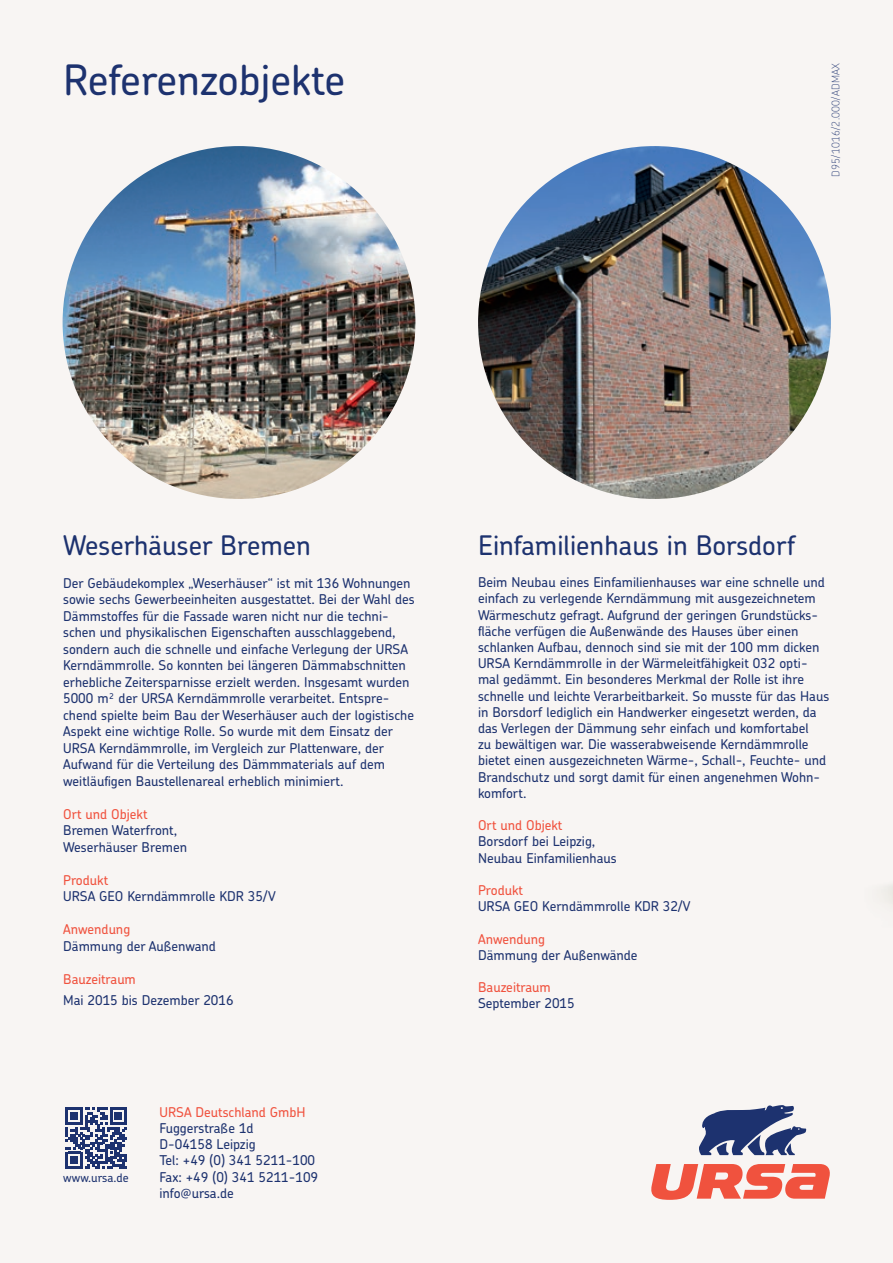
<style>
.page{position:relative;width:893px;height:1263px;background:#f8f5f3}
.page>*{position:absolute;margin:0;border:0;box-sizing:border-box;transform-origin:0 0}
.t1{font:500 42px "Chevin Pro";color:#1d326f}
.t2{font:500 27px "Chevin Pro";color:#1d326f}
.t3{font:500 13.5px/16.2px "Chevin Pro";color:#1d326f}
.t4{font:500 13.5px "Chevin Pro";color:#f0523e}
.t5{font:500 12px "Chevin Pro";letter-spacing:-.005em;color:#1d326f}
.t6{font:100 10.5px "Chevin Pro";letter-spacing:.025em;color:#1d326f}
</style>
<div class="page">
<svg style="left:699px;top:1105px;width:107px;height:50px"></svg>
<svg style="left:651px;top:1164px;width:179px;height:36px"></svg>
<svg style="left:66px;top:1107px;width:61px;height:62px"></svg>
<img style="left:478px;top:146px;width:353px;height:353px;border-radius:176px">
<img style="left:63px;top:146px;width:352px;height:353px;border-radius:176px">
<h1 class="t1" style="left:63px;top:51px;width:284px">Referenzobjekte</h1>
<p class="t6" style="left:828px;top:177px;width:115px;rotate:-90deg">D95/1016/2.000/ADMAX</p>
<h2 class="t2" style="left:63px;top:527px;width:249px">Weserhäuser Bremen</h2>
<p class="t3" style="left:63px;top:574px;width:353px">Der Gebäudekomplex „Weserhäuser“ ist mit 136 Wohnungen sowie sechs Gewerbeeinheiten ausgestattet. Bei der Wahl des Dämmstoffes für die Fassade waren nicht nur die techni&shy;schen und physikalischen Eigenschaften ausschlaggebend, sondern auch die schnelle und einfache Verlegung der URSA Kerndämmrolle. So konnten bei längeren Dämmabschnitten erhebliche Zeitersparnisse erzielt werden. Insgesamt wurden 5000 m² der URSA Kerndämmrolle verarbeitet. Entspre&shy;chend spielte beim Bau der Weserhäuser auch der logistische Aspekt eine wichtige Rolle. So wurde mit dem Einsatz der URSA Kerndämmrolle, im Vergleich zur Plattenware, der Aufwand für die Verteilung des Dämmmaterials auf dem weitläufigen Baustellenareal erheblich minimiert.</p>
<p class="t4" style="left:63px;top:805px;width:86px">Ort und Objekt</p>
<p class="t3" style="left:63px;top:822px;width:125px">Bremen Waterfront,<br>Weserhäuser Bremen</p>
<p class="t4" style="left:63px;top:871px;width:47px">Produkt</p>
<p class="t3" style="left:63px;top:888px;width:214px">URSA GEO Kerndämmrolle KDR 35/V</p>
<p class="t4" style="left:63px;top:920px;width:69px">Anwendung</p>
<p class="t3" style="left:63px;top:937px;width:154px">Dämmung der Außenwand</p>
<p class="t4" style="left:63px;top:970px;width:74px">Bauzeitraum</p>
<p class="t3" style="left:63px;top:992px;width:172px">Mai 2015 bis Dezember 2016</p>
<p class="t5" style="left:63px;top:1170px;width:67px">www.ursa.de</p>
<p class="t4" style="left:159px;top:1103px;width:148px">URSA Deutschland GmbH</p>
<p class="t3" style="left:159px;top:1120px;width:160px">Fuggerstraße 1d<br>D-04158 Leipzig<br>Tel: +49 (0) 341 5211-100<br>Fax: +49 (0) 341 5211-109 info@ursa.de</p>
<h2 class="t2" style="left:478px;top:527px;width:319px">Einfamilienhaus in Borsdorf</h2>
<p class="t3" style="left:478px;top:574px;width:353px">Beim Neubau eines Einfamilienhauses war eine schnelle und einfach zu verlegende Kerndämmung mit ausgezeichnetem Wärmeschutz gefragt. Aufgrund der geringen Grundstücks&shy;fläche verfügen die Außenwände des Hauses über einen schlanken Aufbau, dennoch sind sie mit der 100 mm dicken URSA Kerndämmrolle in der Wärmeleitfähigkeit 032 opti&shy;mal gedämmt. Ein besonderes Merkmal der Rolle ist ihre schnelle und leichte Verarbeitbarkeit. So musste für das Haus in Borsdorf lediglich ein Handwerker eingesetzt werden, da das Verlegen der Dämmung sehr einfach und komfortabel<br>zu bewältigen war. Die wasserabweisende Kerndämmrolle bietet einen ausgezeichneten Wärme-, Schall-, Feuchte- und Brandschutz und sorgt damit für einen angenehmen Wohn&shy;komfort.</p>
<p class="t4" style="left:478px;top:816px;width:86px">Ort und Objekt</p>
<p class="t3" style="left:478px;top:833px;width:140px">Borsdorf bei Leipzig,<br>Neubau Einfamilienhaus</p>
<p class="t4" style="left:478px;top:881px;width:47px">Produkt</p>
<p class="t3" style="left:478px;top:898px;width:214px">URSA GEO Kerndämmrolle KDR 32/V</p>
<p class="t4" style="left:478px;top:930px;width:69px">Anwendung</p>
<p class="t3" style="left:478px;top:946px;width:161px">Dämmung der Außenwände</p>
<p class="t4" style="left:478px;top:978px;width:74px">Bauzeitraum</p>
<p class="t3" style="left:478px;top:995px;width:98px">September 2015</p>
</div>
